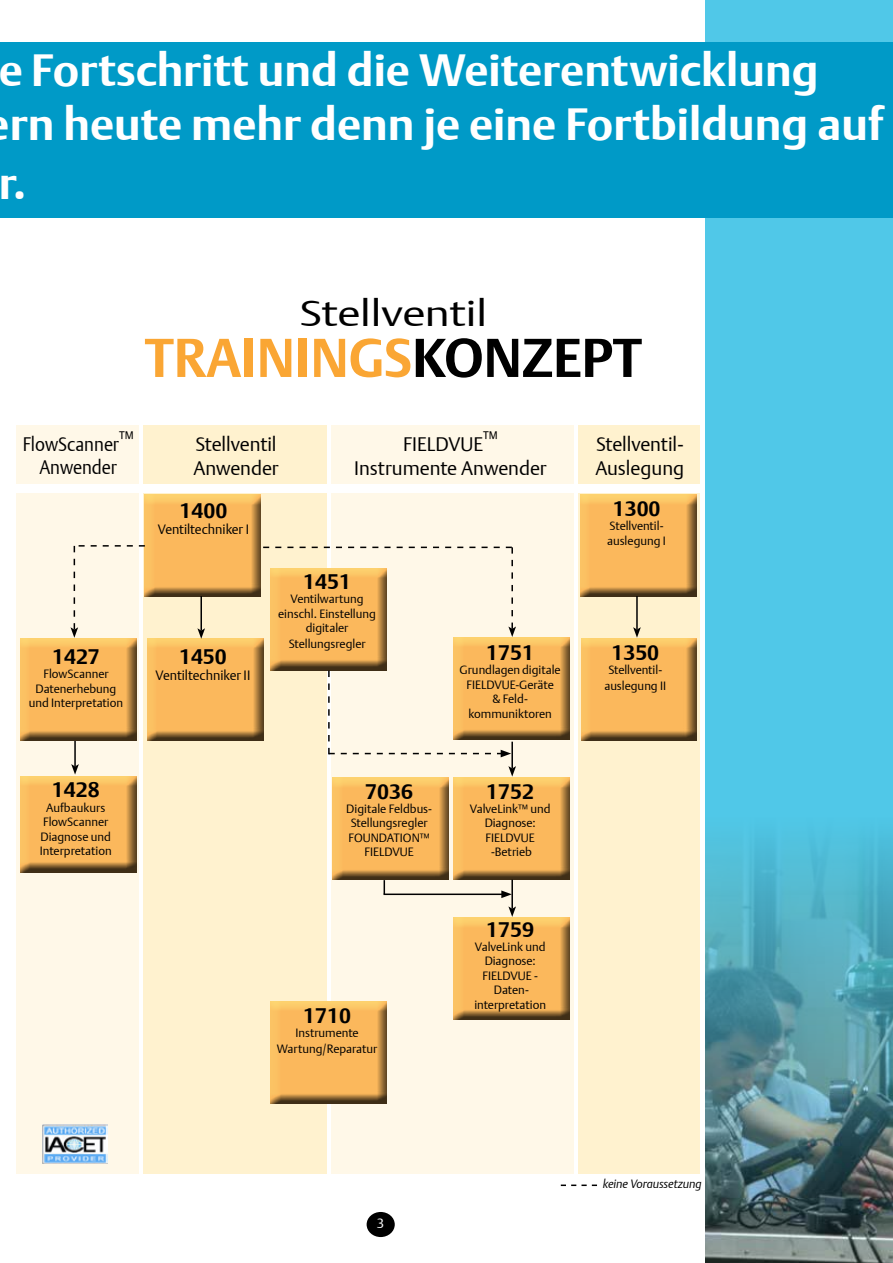
<style>
.page{position:relative;width:893px;height:1263px;background:#fff}
.page>*{position:absolute;margin:0;border:0;box-sizing:border-box;transform-origin:0 0}
.t1{font:700 54px "DTL Argo T";color:#faa634}
.t2{font:700 45px/54px "DTL Argo T";color:#fff}
.t3{font:36px "DTL Argo T Light";letter-spacing:-.01em;color:#000;scale:1.25 1}
.t4{font:21px "DTL Argo T Light";letter-spacing:-.025em;color:#fff}
.t5{font:700 21px "DTL Argo T";color:#000}
.t6{font:19.5px/23.4px "DTL Argo T Light";color:#000}
.t7{font:19.5px/23.4px "DTL Argo T Light";color:#000;text-align:center;scale:.91 1}
.t8{font:13.5px "DTL Argo T Light";letter-spacing:-.005em;color:#000}
.t9{font:13.5px "DTL Argo T Light";color:#fff}
.t10{font:12px/14.4px "DTL Argo T Light";color:#000;text-align:center}
.t11{font:italic 12px "DTL Argo T Light";letter-spacing:-.005em;color:#000}
.s1{color:#000}
</style>
<div class="page">
<div style="left:367px;top:1212px;width:28px;height:25px;background:#000;border-radius:50%"></div>
<div style="left:578px;top:425px;width:121px;height:749px;background:#fff2cf"></div>
<div style="left:144px;top:425px;width:183px;height:749px;background:#fff2cf"></div>
<div style="left:331px;top:425px;width:242px;height:749px;background:#fff8e8"></div>
<div style="left:16px;top:425px;width:123px;height:749px;background:#fff8e8"></div>
<hr style="left:74px;top:741px;width:2px;height:25px;background:#000">
<svg style="left:71px;top:764px;width:8px;height:10px"></svg>
<div style="left:18px;top:638px;width:120px;height:105px;background:#000;opacity:.75"></div>
<div style="left:706px;top:0;width:187px;height:1263px;background:#50c8e8"></div>
<img style="left:706px;top:837px;width:187px;height:426px">
<hr style="left:511px;top:742px;width:2px;height:26px;background:#000">
<svg style="left:508px;top:766px;width:8px;height:10px"></svg>
<div style="left:0;top:43px;width:893px;height:175px;background:#009ac7"></div>
<div style="left:18px;top:775px;width:120px;height:100px;background:#000;opacity:.75"></div>
<div style="left:145px;top:638px;width:120px;height:105px;background:#000;opacity:.75"></div>
<div style="left:451px;top:637px;width:120px;height:105px;background:#000;opacity:.75"></div>
<div style="left:330px;top:777px;width:120px;height:105px;background:#000;opacity:.75"></div>
<div style="left:578px;top:494px;width:120px;height:106px;background:#000;opacity:.75"></div>
<div style="left:451px;top:777px;width:120px;height:105px;background:#000;opacity:.75"></div>
<div style="left:451px;top:917px;width:120px;height:106px;background:#000;opacity:.75"></div>
<hr style="left:511px;top:880px;width:2px;height:29px;background:#000">
<svg style="left:508px;top:906px;width:8px;height:11px"></svg>
<div style="left:268px;top:568px;width:120px;height:105px;background:#000;opacity:.75"></div>
<div style="left:578px;top:638px;width:119px;height:105px;background:#000;opacity:.75"></div>
<div style="left:142px;top:494px;width:120px;height:106px;background:#000;opacity:.75"></div>
<div style="left:8px;top:485px;width:693px;height:8px;background:#fff"></div>
<hr style="left:200px;top:596px;width:2px;height:35px;background:#000">
<svg style="left:197px;top:628px;width:8px;height:11px"></svg>
<hr style="left:636px;top:596px;width:2px;height:33px;background:#000">
<svg style="left:633px;top:627px;width:8px;height:11px"></svg>
<svg style="left:561px;top:1184px;width:36px;height:2px"></svg>
<div style="left:268px;top:1001px;width:120px;height:105px;background:#000;opacity:.75"></div>
<svg style="left:71px;top:545px;width:74px;height:93px"></svg>
<svg style="left:263px;top:547px;width:253px;height:90px"></svg>
<svg style="left:328px;top:671px;width:183px;height:86px"></svg>
<hr style="left:384px;top:893px;width:120px;height:2px;background:#000">
<svg style="left:501px;top:890px;width:11px;height:8px"></svg>
<svg style="left:384px;top:880px;width:1px;height:13px"></svg>
<img style="left:43px;top:1124px;width:64px;height:39px">
<h2 class="t2" style="left:-2px;top:43px;width:887px">e Fortschritt und die Weiterentwicklung<br>rn heute mehr denn je eine Fortbildung auf</h2>
<h2 class="t2" style="left:-2px;top:156px;width:30px">r.</h2>
<h3 class="t4" style="left:258px;top:100px;width:476px">Meeting Your Challenges. Exceeding Your Expectations.</h3>
<h3 class="t3" style="left:300px;top:292px;width:151px">Stellventil</h3>
<h1 class="t1" style="left:145px;top:326px;width:438px">Trai ningS<span class="s1">konzept</span></h1>
<h3 class="t7" style="left:23px;top:432px;width:123px">FlowScanner™<br>Anwender</h3>
<h3 class="t6" style="left:595px;top:432px;width:90px">Stellventil-<br>Auslegung</h3>
<h3 class="t7" style="left:354px;top:423px;width:213px;line-height:29.4px;text-align:left;text-indent:129px">™<br>Instrumente Anwender</h3>
<h3 class="t6" style="left:193px;top:432px;width:87px">Stellventil<br>Anwender</h3>
<h3 class="t6" style="left:403px;top:432px;width:20px">Fieldvue</h3>
<h3 class="t5" style="left:52px;top:644px;width:49px">1427</h3>
<p class="t10" style="left:29px;top:667px;width:96px">FlowScanner<br>Datenerhebung und Interpretation</p>
<h3 class="t5" style="left:52px;top:777px;width:49px">1428</h3>
<p class="t10" style="left:40px;top:800px;width:73px">Aufbaukurs<br>FlowScanner<br>Diagnose und<br>Interpretation</p>
<h3 class="t5" style="left:180px;top:498px;width:49px">1400</h3>
<p class="t8" style="left:158px;top:521px;width:93px">Ventiltechniker I</p>
<h3 class="t5" style="left:179px;top:644px;width:49px">1450</h3>
<p class="t8" style="left:156px;top:667px;width:96px">Ventiltechniker II</p>
<h3 class="t5" style="left:613px;top:496px;width:49px">1300</h3>
<p class="t10" style="left:607px;top:519px;width:60px;text-align:left">Stellventil&shy;auslegung I</p>
<h3 class="t5" style="left:303px;top:569px;width:49px">1451</h3>
<p class="t10" style="left:278px;top:592px;width:99px">Ventilwartung einschl. Einstellung digitaler</p>
<p class="t10" style="left:289px;top:637px;width:78px">Stellungsregler</p>
<h3 class="t5" style="left:611px;top:640px;width:49px">1350</h3>
<p class="t10" style="left:604px;top:662px;width:63px;line-height:16.2px">Stellventil&shy;auslegung II</p>
<h3 class="t5" style="left:486px;top:640px;width:49px">1751</h3>
<p class="t10" style="left:460px;top:663px;width:103px">Grundlagen digitale<br>FIELDVUE-Geräte<br>&amp; Feld&shy;kommuniktoren</p>
<h3 class="t5" style="left:365px;top:779px;width:49px">7036</h3>
<p class="t10" style="left:346px;top:801px;width:87px">Digitale Feldbus-<br>Stellungsregler<br>FOUNDATION™<br>FIELDVUE</p>
<h3 class="t5" style="left:303px;top:1002px;width:49px">1710</h3>
<p class="t10" style="left:277px;top:1024px;width:102px;line-height:16.2px">Instrumente<br>Wartung/Reparatur</p>
<h3 class="t5" style="left:486px;top:779px;width:49px">1752</h3>
<p class="t10" style="left:470px;top:801px;width:82px">ValveLink™ und<br>Diagnose:<br>FIELDVUE -Betrieb</p>
<h3 class="t5" style="left:486px;top:917px;width:49px">1759</h3>
<p class="t10" style="left:474px;top:939px;width:73px">ValveLink und<br>Diagnose:<br>FIELDVUE -<br>Daten&shy;interpretation</p>
<p class="t9" style="left:377px;top:1215px;width:9px">3</p>
<p class="t11" style="left:603px;top:1177px;width:100px">keine Voraussetzung</p>
</div>
